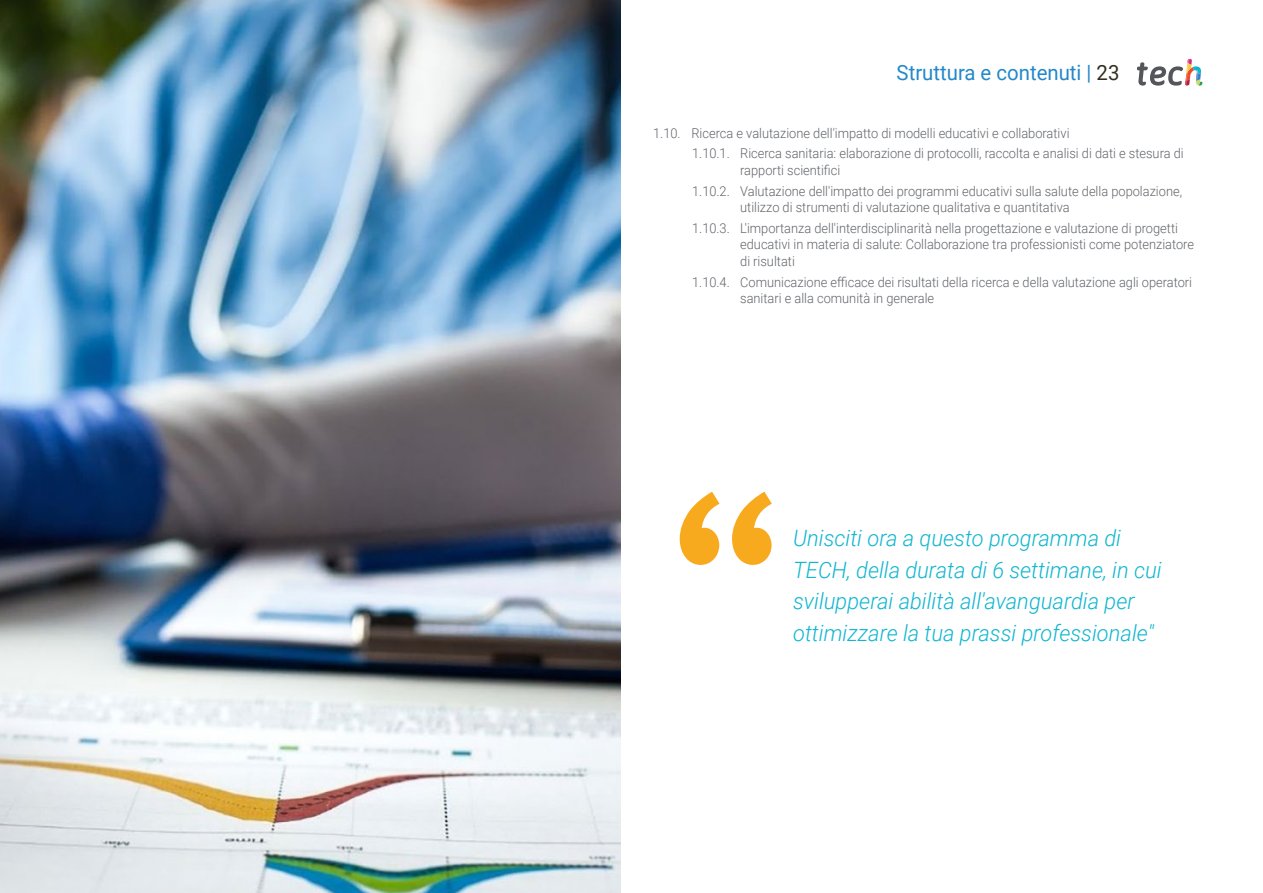
<style>
.page{position:relative;width:1263px;height:893px;background:#fff}
.page>*{position:absolute;margin:0;border:0;box-sizing:border-box;transform-origin:0 0}
.t1{font:italic 300 22.5px/31.5px "Roboto";color:#0fb6cf}
.t2{font:21px "Roboto";color:#2488c9}
.t3{font:300 13.5px/20.7px "Roboto";color:#61646a;scale:.95 1}
.s1{color:#312e20}
</style>
<div class="page">
<svg style="left:680px;top:492px;width:92px;height:73px"></svg>
<img style="left:0;top:0;width:621px;height:893px">
<svg style="left:1137px;top:59px;width:65px;height:27px"></svg>
<h2 class="t2" style="left:897px;top:57px;width:224px">Struttura e contenuti | <span class="s1">23</span></h2>
<p class="t3" style="left:692px;top:122px;width:519px;text-indent:-39px">1.10. Ricerca e valutazione dell'impatto di modelli educativi e collaborativi<br>1.10.1. Ricerca sanitaria: elaborazione di protocolli, raccolta e analisi di dati e stesura di</p>
<p class="t3" style="left:692px;top:159px;width:517px;text-indent:48px">rapporti scientifici<br>1.10.2. Valutazione dell'impatto dei programmi educativi sulla salute della popolazione,</p>
<p class="t3" style="left:692px;top:197px;width:513px;text-indent:48px">utilizzo di strumenti di valutazione qualitativa e quantitativa<br>1.10.3. L'importanza dell'interdisciplinarità nella progettazione e valutazione di progetti</p>
<p class="t3" style="left:740px;top:236px;width:479px;line-height:16.5px">educativi in materia di salute: Collaborazione tra professionisti come potenziatore di risultati</p>
<p class="t3" style="left:740px;top:273px;width:477px;line-height:16.5px;text-indent:-48px">1.10.4. Comunicazione efficace dei risultati della ricerca e della valutazione agli operatori sanitari e alla comunità in generale</p>
<h1 class="t1" style="left:793px;top:522px;width:370px">Unisciti ora a questo programma di TECH, della durata di 6 settimane, in cui svilupperai abilità all'avanguardia per ottimizzare la tua prassi professionale"</h1>
</div>
